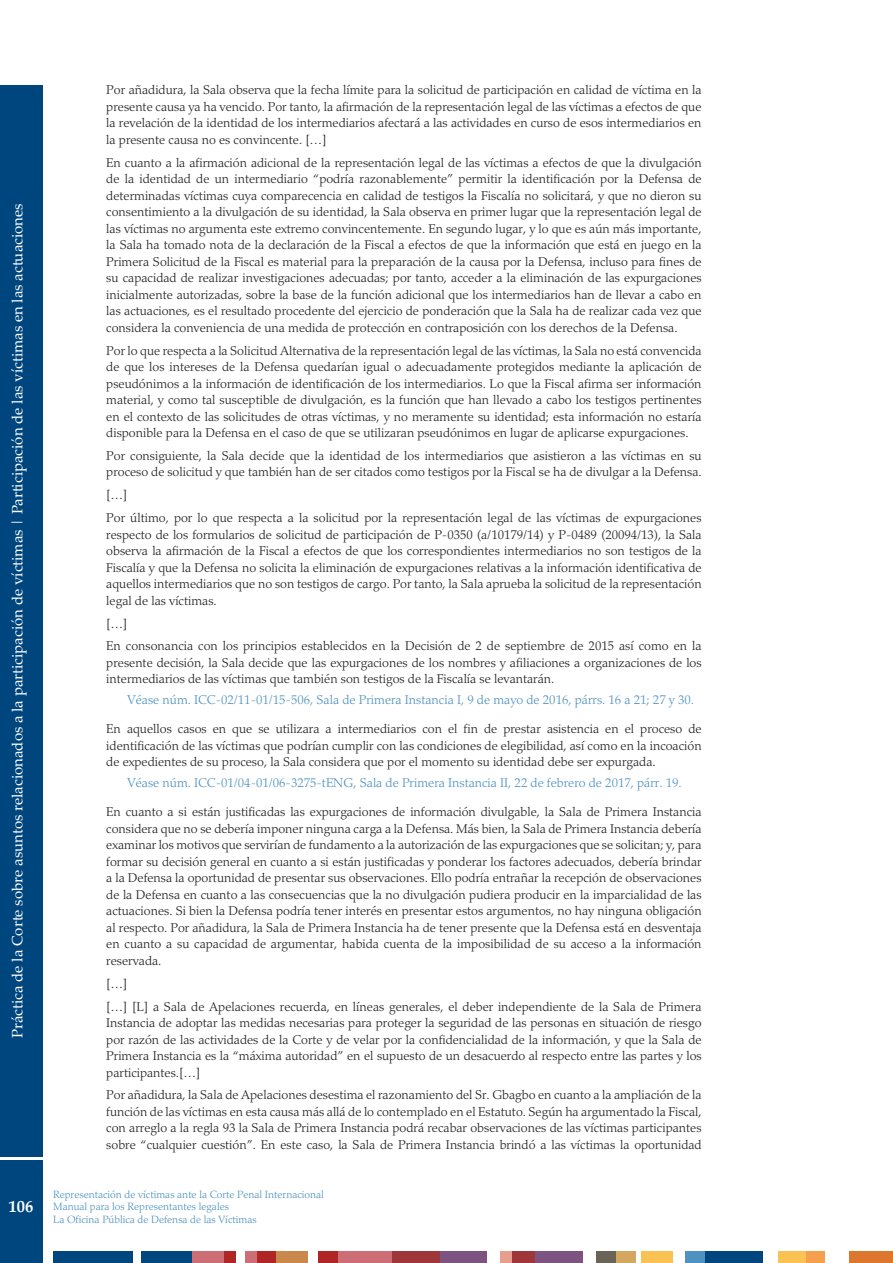
<style>
.page{position:relative;width:893px;height:1263px;background:#fff}
.page>*{position:absolute;margin:0;border:0;box-sizing:border-box;transform-origin:0 0}
.t1{font:700 16.5px "Palatino Linotype";color:#fff}
.t2{font:15px "Palatino Linotype";color:#fff}
.t3{font:300 12.75px/16.5px "Palatino Linotype";color:#231f20;text-align:justify}
.t4{font:300 12.75px "Palatino Linotype";color:#4e92c1}
.t5{font:300 10.5px/12.6px "Palatino Linotype";color:#4e92c1}
</style>
<div class="page">
<div style="left:850px;top:1251px;width:43px;height:12px;background:#dd772e"></div>
<div style="left:805px;top:1251px;width:20px;height:12px;background:#f6a04d"></div>
<div style="left:778px;top:1251px;width:27px;height:12px;background:#f9c252"></div>
<div style="left:704px;top:1251px;width:59px;height:12px;background:#00467e"></div>
<div style="left:685px;top:1251px;width:19px;height:12px;background:#4e92c1"></div>
<div style="left:641px;top:1251px;width:32px;height:12px;background:#f9c252"></div>
<div style="left:616px;top:1251px;width:19px;height:12px;background:#d3a75f"></div>
<div style="left:596px;top:1251px;width:20px;height:12px;background:#696358"></div>
<div style="left:512px;top:1251px;width:23px;height:12px;background:#9e363a"></div>
<div style="left:500px;top:1251px;width:12px;height:12px;background:#e89e8e"></div>
<div style="left:535px;top:1251px;width:47px;height:12px;background:#7d5382"></div>
<div style="left:439px;top:1251px;width:47px;height:12px;background:#7d5382"></div>
<div style="left:392px;top:1251px;width:47px;height:12px;background:#9e363a"></div>
<div style="left:337px;top:1251px;width:55px;height:12px;background:#cd6e77"></div>
<div style="left:318px;top:1251px;width:19px;height:12px;background:#b02625"></div>
<div style="left:257px;top:1251px;width:20px;height:12px;background:#b02625"></div>
<div style="left:245px;top:1251px;width:12px;height:12px;background:#cd6e77"></div>
<div style="left:277px;top:1251px;width:31px;height:12px;background:#ca884c"></div>
<div style="left:224px;top:1251px;width:11px;height:12px;background:#b02625"></div>
<div style="left:192px;top:1251px;width:32px;height:12px;background:#cd6e77"></div>
<div style="left:141px;top:1251px;width:51px;height:12px;background:#00467e"></div>
<div style="left:53px;top:1251px;width:79px;height:12px;background:#00467e"></div>
<div style="left:0;top:1160px;width:43px;height:103px;background:#00467e"></div>
<div style="left:0;top:85px;width:43px;height:1072px;background:#00467e"></div>
<p class="t2" style="left:7px;top:1038px;width:836px;rotate:-90deg">Práctica de la Corte sobre asuntos relacionados a la participación de víctimas | Participación de las víctimas en las actuaciones</p>
<p class="t3" style="left:106px;top:80px;width:597px">Por añadidura, la Sala observa que la fecha límite para la solicitud de participación en calidad de víctima en la presente causa ya ha vencido. Por tanto, la afirmación de la representación legal de las víctimas a efectos de que la revelación de la identidad de los intermediarios afectará a las actividades en curso de esos intermediarios en la presente causa no es convincente. […]</p>
<p class="t3" style="left:106px;top:153px;width:597px">En cuanto a la afirmación adicional de la representación legal de las víctimas a efectos de que la divulgación de la identidad de un intermediario “podría razonablemente” permitir la identificación por la Defensa de determinadas víctimas cuya comparecencia en calidad de testigos la Fiscalía no solicitará, y que no dieron su consentimiento a la divulgación de su identidad, la Sala observa en primer lugar que la representación legal de las víctimas no argumenta este extremo convincentemente. En segundo lugar, y lo que es aún más importante, la Sala ha tomado nota de la declaración de la Fiscal a efectos de que la información que está en juego en la Primera Solicitud de la Fiscal es material para la preparación de la causa por la Defensa, incluso para fines de su capacidad de realizar investigaciones adecuadas; por tanto, acceder a la eliminación de las expurgaciones inicialmente autorizadas, sobre la base de la función adicional que los intermediarios han de llevar a cabo en las actuaciones, es el resultado procedente del ejercicio de ponderación que la Sala ha de realizar cada vez que considera la conveniencia de una medida de protección en contraposición con los derechos de la Defensa.</p>
<p class="t3" style="left:106px;top:341px;width:597px">Por lo que respecta a la Solicitud Alternativa de la representación legal de las víctimas, la Sala no está convencida de que los intereses de la Defensa quedarían igual o adecuadamente protegidos mediante la aplicación de pseudónimos a la información de identificación de los intermediarios. Lo que la Fiscal afirma ser información material, y como tal susceptible de divulgación, es la función que han llevado a cabo los testigos pertinentes en el contexto de las solicitudes de otras víctimas, y no meramente su identidad; esta información no estaría disponible para la Defensa en el caso de que se utilizaran pseudónimos en lugar de aplicarse expurgaciones.</p>
<p class="t3" style="left:106px;top:446px;width:597px">Por consiguiente, la Sala decide que la identidad de los intermediarios que asistieron a las víctimas en su proceso de solicitud y que también han de ser citados como testigos por la Fiscal se ha de divulgar a la Defensa.</p>
<p class="t3" style="left:106px;top:482px;width:597px;line-height:22.8px">[…]<br>Por último, por lo que respecta a la solicitud por la representación legal de las víctimas de expurgaciones</p>
<p class="t3" style="left:106px;top:525px;width:597px">respecto de los formularios de solicitud de participación de P-0350 (a/10179/14) y P-0489 (20094/13), la Sala observa la afirmación de la Fiscal a efectos de que los correspondientes intermediarios no son testigos de la Fiscalía y que la Defensa no solicita la eliminación de expurgaciones relativas a la información identificativa de aquellos intermediarios que no son testigos de cargo. Por tanto, la Sala aprueba la solicitud de la representación legal de las víctimas.</p>
<p class="t3" style="left:106px;top:610px;width:597px;line-height:22.8px">[…]<br>En consonancia con los principios establecidos en la Decisión de 2 de septiembre de 2015 así como en la</p>
<p class="t3" style="left:106px;top:653px;width:597px">presente decisión, la Sala decide que las expurgaciones de los nombres y afiliaciones a organizaciones de los intermediarios de las víctimas que también son testigos de la Fiscalía se levantarán.</p>
<p class="t4" style="left:128px;top:689px;width:568px">Véase núm. ICC-02/11-01/15-506, Sala de Primera Instancia I, 9 de mayo de 2016, párrs. 16 a 21; 27 y 30.</p>
<p class="t3" style="left:106px;top:719px;width:597px">En aquellos casos en que se utilizara a intermediarios con el fin de prestar asistencia en el proceso de identificación de las víctimas que podrían cumplir con las condiciones de elegibilidad, así como en la incoación de expedientes de su proceso, la Sala considera que por el momento su identidad debe ser expurgada.</p>
<p class="t4" style="left:128px;top:772px;width:556px">Véase núm. ICC-01/04-01/06-3275-tENG, Sala de Primera Instancia II, 22 de febrero de 2017, párr. 19.</p>
<p class="t3" style="left:106px;top:802px;width:597px">En cuanto a si están justificadas las expurgaciones de información divulgable, la Sala de Primera Instancia considera que no se debería imponer ninguna carga a la Defensa. Más bien, la Sala de Primera Instancia debería examinar los motivos que servirían de fundamento a la autorización de las expurgaciones que se solicitan; y, para formar su decisión general en cuanto a si están justificadas y ponderar los factores adecuados, debería brindar a la Defensa la oportunidad de presentar sus observaciones. Ello podría entrañar la recepción de observaciones de la Defensa en cuanto a las consecuencias que la no divulgación pudiera producir en la imparcialidad de las actuaciones. Si bien la Defensa podría tener interés en presentar estos argumentos, no hay ninguna obligación al respecto. Por añadidura, la Sala de Primera Instancia ha de tener presente que la Defensa está en desventaja en cuanto a su capacidad de argumentar, habida cuenta de la imposibilidad de su acceso a la información reservada.</p>
<p class="t3" style="left:106px;top:970px;width:597px;line-height:22.8px">[…]<br>[…] [L] a Sala de Apelaciones recuerda, en líneas generales, el deber independiente de la Sala de Primera</p>
<p class="t3" style="left:106px;top:1013px;width:597px">Instancia de adoptar las medidas necesarias para proteger la seguridad de las personas en situación de riesgo por razón de las actividades de la Corte y de velar por la confidencialidad de la información, y que la Sala de Primera Instancia es la “máxima autoridad” en el supuesto de un desacuerdo al respecto entre las partes y los participantes.[…]</p>
<p class="t3" style="left:106px;top:1085px;width:597px">Por añadidura, la Sala de Apelaciones desestima el razonamiento del Sr. Gbagbo en cuanto a la ampliación de la función de las víctimas en esta causa más allá de lo contemplado en el Estatuto. Según ha argumentado la Fiscal, con arreglo a la regla 93 la Sala de Primera Instancia podrá recabar observaciones de las víctimas participantes sobre “cualquier cuestión”. En este caso, la Sala de Primera Instancia brindó a las víctimas la oportunidad</p>
<p class="t1" style="left:9px;top:1195px;width:26px">106</p>
<p class="t5" style="left:53px;top:1187px;width:272px">Representación de víctimas ante la Corte Penal Internacional<br>Manual para los Representantes legales<br>La Oficina Pública de Defensa de las Víctimas</p>
</div>
